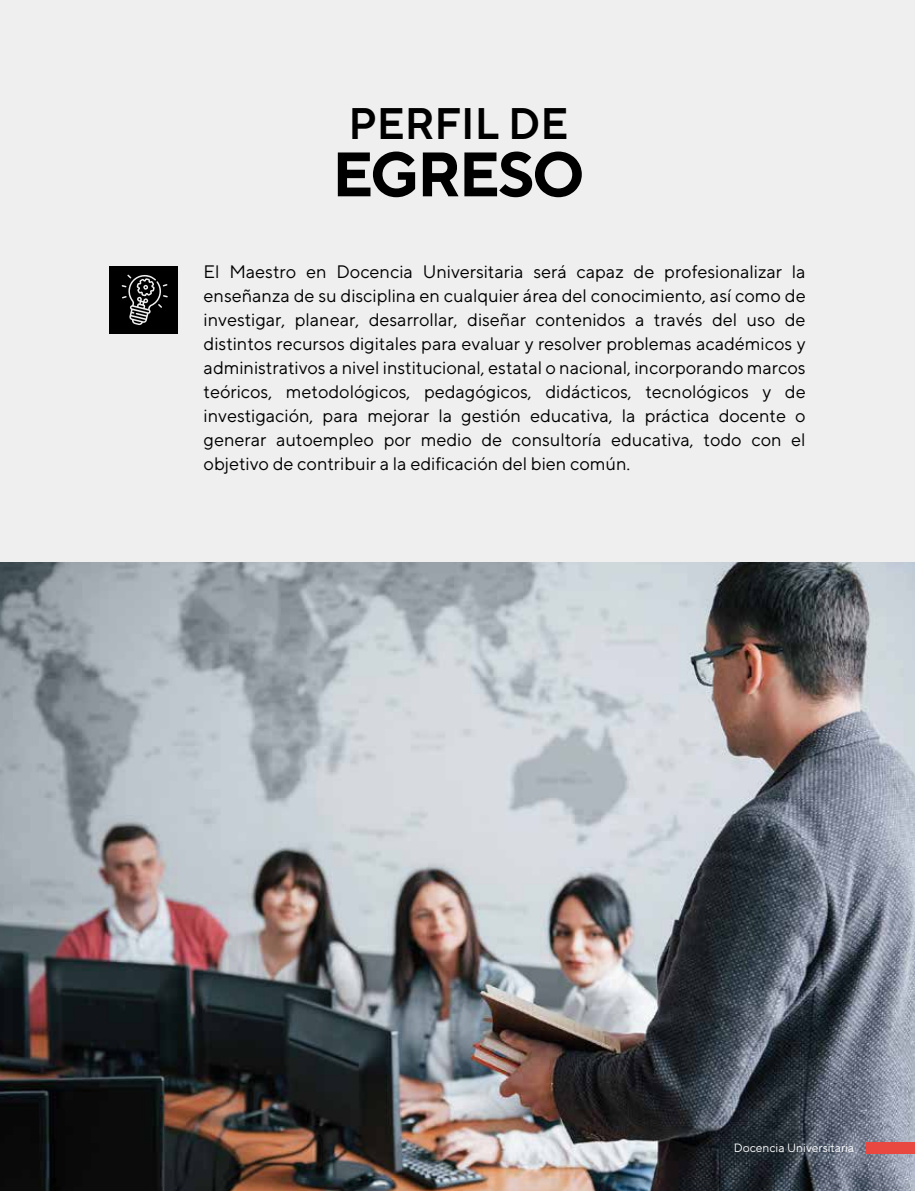
<style>
.page{position:relative;width:915px;height:1191px;background:#fff}
.page>*{position:absolute;margin:0;border:0;box-sizing:border-box;transform-origin:0 0}
.t1{font:700 62.55px "Mail Sans Roman";letter-spacing:-.03em;color:#000}
.t2{font:600 43.95px "Mail Sans Roman";color:#000}
.t3{font:18px/24px "Mail Sans Roman";color:#000;text-align:justify}
.t4{font:12px "Mail Sans Roman";color:#fff}
</style>
<div class="page">
<div style="left:0;top:0;width:914px;height:1191px;background:#f0efef"></div>
<img style="left:0;top:562px;width:914px;height:629px">
<div style="left:866px;top:1142px;width:48px;height:11px;background:#e94840"></div>
<div style="left:109px;top:266px;width:68px;height:68px;background:#000"></div>
<svg style="left:122px;top:274px;width:46px;height:51px"></svg>
<h2 class="t2" style="left:348px;top:98px;width:221px">PERFIL DE</h2>
<h1 class="t1" style="left:332px;top:137px;width:254px">EGRESO</h1>
<p class="t3" style="left:203px;top:260px;width:603px">El Maestro en Docencia Universitaria será capaz de profesionalizar la enseñanza de su disciplina en cualquier área del conocimiento, así como de investigar, planear, desarrollar, diseñar contenidos a través del uso de distintos recursos digitales para evaluar y resolver problemas académicos y administrativos a nivel institucional, estatal o nacional, incorporando marcos teóricos, metodológicos, pedagógicos, didácticos, tecnológicos y de investigación, para mejorar la gestión educativa, la práctica docente o generar autoempleo por medio de consultoría educativa, todo con el objetivo de contribuir a la edificación del bien común.</p>
<p class="t4" style="left:733px;top:1140px;width:122px">Docencia Universitaria</p>
</div>
